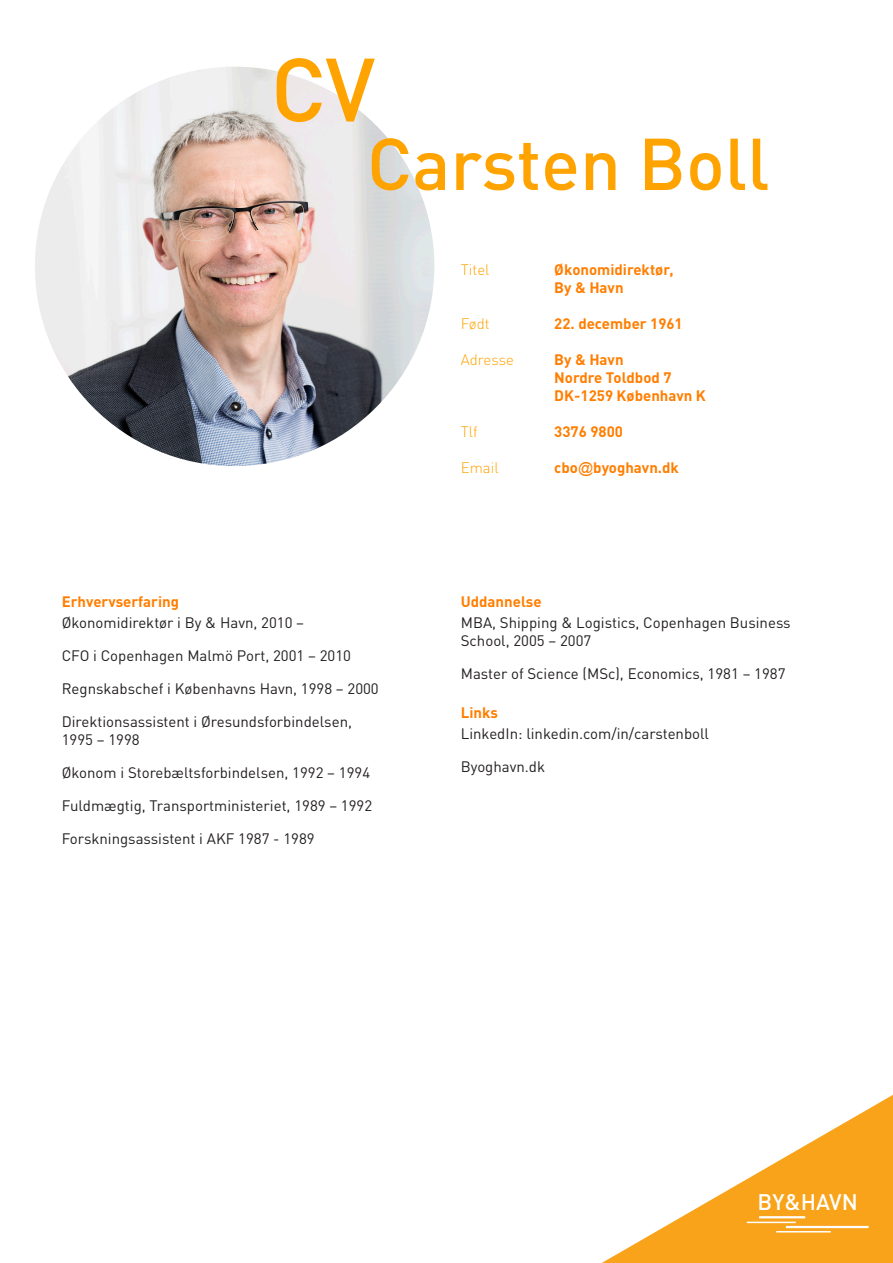
<style>
.page{position:relative;width:893px;height:1263px;background:#fff}
.page>*{position:absolute;margin:0;border:0;box-sizing:border-box;transform-origin:0 0}
.t1{font:500 88.35px "DINOT";color:#ffa300}
.t2{font:500 72.15px "DINOT";color:#ffa300}
.t3{font:500 22.2px "DINOT";color:#fff}
.t4{font:15px/18px "DINOT";color:#231f20}
.t5{font:700 15px "DINOT";color:#ff7e00}
.t6{font:300 15px "DINOT";color:#ffa300}
.s1{font-family:"Arial";font-weight:400}
</style>
<div class="page">
<img style="left:35px;top:67px;width:399px;height:399px;border-radius:200px">
<svg style="left:602px;top:1095px;width:291px;height:168px"></svg>
<hr style="left:759px;top:1216px;width:46px;height:2px;background:#fff">
<hr style="left:747px;top:1221px;width:49px;height:2px;background:#fff">
<hr style="left:786px;top:1226px;width:82px;height:2px;background:#fff">
<hr style="left:776px;top:1231px;width:55px;height:1px;background:#fff">
<p class="t1" style="left:271px;top:30px;width:106px">CV</p>
<p class="t2" style="left:367px;top:115px;width:404px">Carsten Boll</p>
<p class="t5" style="left:62px;top:591px;width:119px">Erhvervserfaring</p>
<p class="t4" style="left:62px;top:613px;width:244px">Økonomidirektør i By &amp; Havn, 2010 –</p>
<p class="t4" style="left:62px;top:646px;width:291px">CFO i Copenhagen Malmö Port, 2001 – 2010</p>
<p class="t4" style="left:62px;top:679px;width:319px">Regnskabschef i Københavns Havn, 1998 – 2000</p>
<p class="t4" style="left:62px;top:712px;width:292px">Direktionsassistent i Øresundsforbindelsen,</p>
<p class="t4" style="left:62px;top:730px;width:79px">1995 – 1998</p>
<p class="t4" style="left:62px;top:763px;width:310px">Økonom i Storebæltsforbindelsen, 1992 – 1994</p>
<p class="t4" style="left:62px;top:796px;width:312px">Fuldmægtig, Transportministeriet, 1989 – 1992</p>
<p class="t4" style="left:62px;top:829px;width:254px">Forskningsassistent i AKF 1987 - 1989</p>
<p class="t6" style="left:461px;top:259px;width:30px">Titel</p>
<p class="t6" style="left:461px;top:313px;width:31px">Født</p>
<p class="t6" style="left:461px;top:349px;width:55px">Adresse</p>
<p class="t6" style="left:461px;top:421px;width:18px">Tlf</p>
<p class="t6" style="left:461px;top:457px;width:39px">Email</p>
<p class="t5" style="left:554px;top:259px;width:121px">Økonomidirektør,</p>
<p class="t5" style="left:554px;top:277px;width:71px">By &amp; Havn</p>
<p class="t5" style="left:554px;top:313px;width:130px">22. december 1961</p>
<p class="t5" style="left:554px;top:349px;width:71px">By &amp; Havn</p>
<p class="t5" style="left:554px;top:367px;width:119px">Nordre Toldbod 7</p>
<p class="t5" style="left:554px;top:385px;width:153px">DK-1259 København K</p>
<p class="t5" style="left:554px;top:421px;width:70px">3376 9800</p>
<p class="t5" style="left:554px;top:457px;width:126px">cbo<span class="s1">@</span>byoghavn.dk</p>
<p class="t5" style="left:461px;top:591px;width:82px">Uddannelse</p>
<p class="t4" style="left:461px;top:613px;width:331px">MBA, Shipping &amp; Logistics, Copenhagen Business<br>School, 2005 – 2007</p>
<p class="t4" style="left:461px;top:664px;width:326px">Master of Science (MSc), Economics, 1981 – 1987</p>
<p class="t5" style="left:461px;top:702px;width:39px">Links</p>
<p class="t4" style="left:461px;top:724px;width:250px">LinkedIn: linkedin.com/in/carstenboll</p>
<p class="t4" style="left:461px;top:757px;width:86px">Byoghavn.dk</p>
<p class="t3" style="left:758px;top:1187px;width:102px">BY&amp;HAVN</p>
</div>
